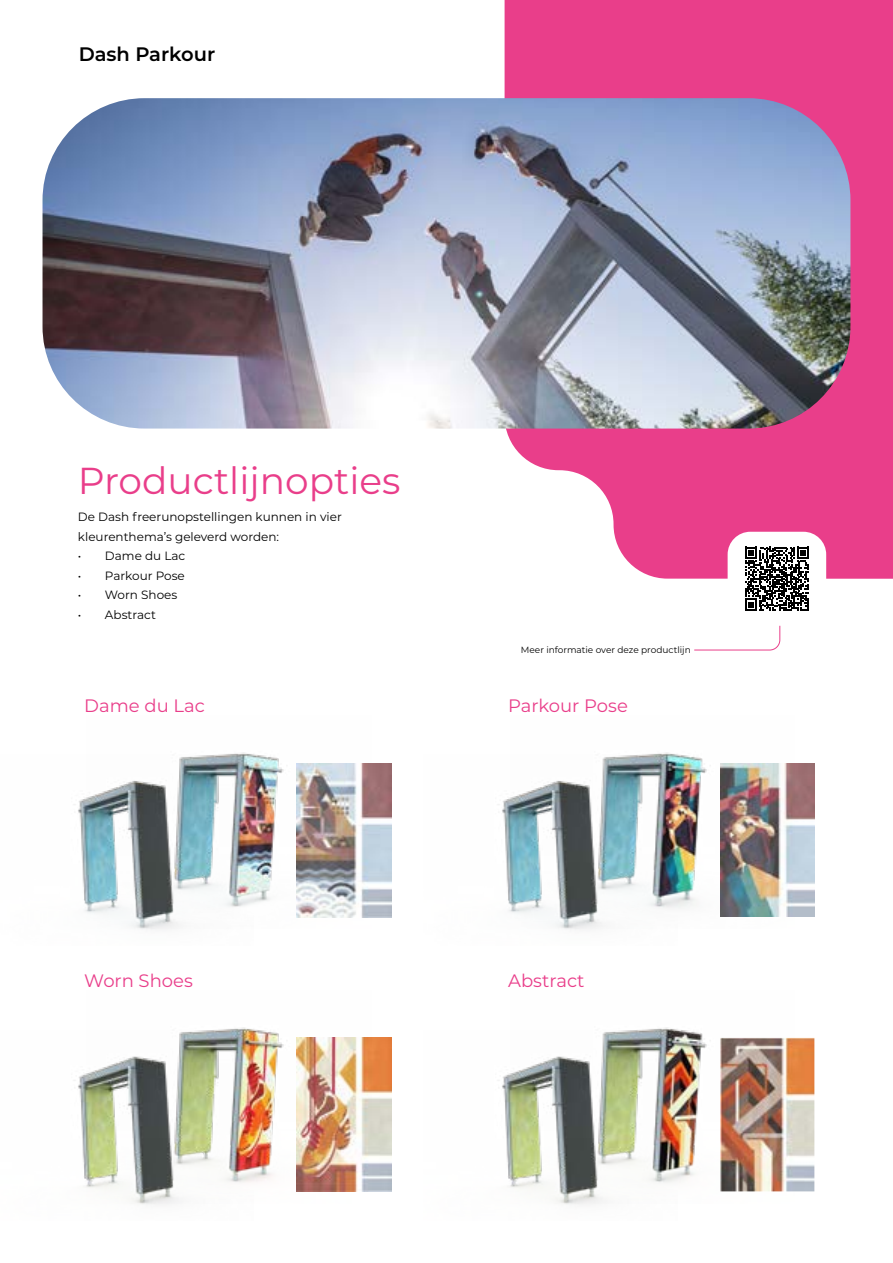
<style>
.page{position:relative;width:893px;height:1263px;background:#fff}
.page>*{position:absolute;margin:0;border:0;box-sizing:border-box;transform-origin:0 0}
.t1{font:37.5px "Montserrat";color:#e93e8a}
.t2{font:600 19.5px "Montserrat";color:#000}
.t3{font:18px "Montserrat";color:#e93e8a}
.t4{font:12px/19.5px "Montserrat";color:#000}
.t5{font:9px "Montserrat";color:#000}
</style>
<div class="page">
<svg style="left:505px;top:0;width:388px;height:579px;background:#eb5497"></svg>
<img style="left:795px;top:1038px;width:19px;height:153px">
<img style="left:371px;top:1038px;width:20px;height:154px">
<img style="left:795px;top:763px;width:19px;height:153px">
<img style="left:218px;top:752px;width:153px;height:166px">
<img style="left:218px;top:1027px;width:153px;height:165px">
<img style="left:642px;top:752px;width:153px;height:165px">
<img style="left:642px;top:1027px;width:153px;height:165px">
<img style="left:74px;top:755px;width:179px;height:175px">
<img style="left:74px;top:1030px;width:179px;height:175px">
<img style="left:498px;top:755px;width:179px;height:175px">
<img style="left:498px;top:1030px;width:179px;height:175px">
<img style="left:43px;top:98px;width:807px;height:331px">
<img style="left:297px;top:763px;width:94px;height:154px">
<div style="left:728px;top:532px;width:98px;height:94px;background:#fff;border-radius:23px"></div>
<svg style="left:745px;top:547px;width:64px;height:64px"></svg>
<svg style="left:694px;top:625px;width:86px;height:26px"></svg>
<h2 class="t2" style="left:79px;top:41px;width:138px">Dash Parkour</h2>
<h1 class="t1" style="left:78px;top:455px;width:324px">Productlijnopties</h1>
<p class="t4" style="left:78px;top:507px;width:265px">De Dash freerunopstellingen kunnen in vier kleurenthema’s geleverd worden:</p>
<p class="t4" style="left:78px;top:546px;width:109px">• Dame du Lac</p>
<p class="t4" style="left:78px;top:565px;width:108px">• Parkour Pose</p>
<p class="t4" style="left:78px;top:585px;width:101px">• Worn Shoes</p>
<p class="t4" style="left:78px;top:604px;width:79px">• Abstract</p>
<h3 class="t3" style="left:84px;top:693px;width:122px">Dame du Lac</h3>
<h3 class="t3" style="left:84px;top:969px;width:110px">Worn Shoes</h3>
<p class="t5" style="left:521px;top:643px;width:171px">Meer informatie over deze productlijn</p>
<h3 class="t3" style="left:508px;top:693px;width:121px">Parkour Pose</h3>
<h3 class="t3" style="left:508px;top:969px;width:78px">Abstract</h3>
</div>
